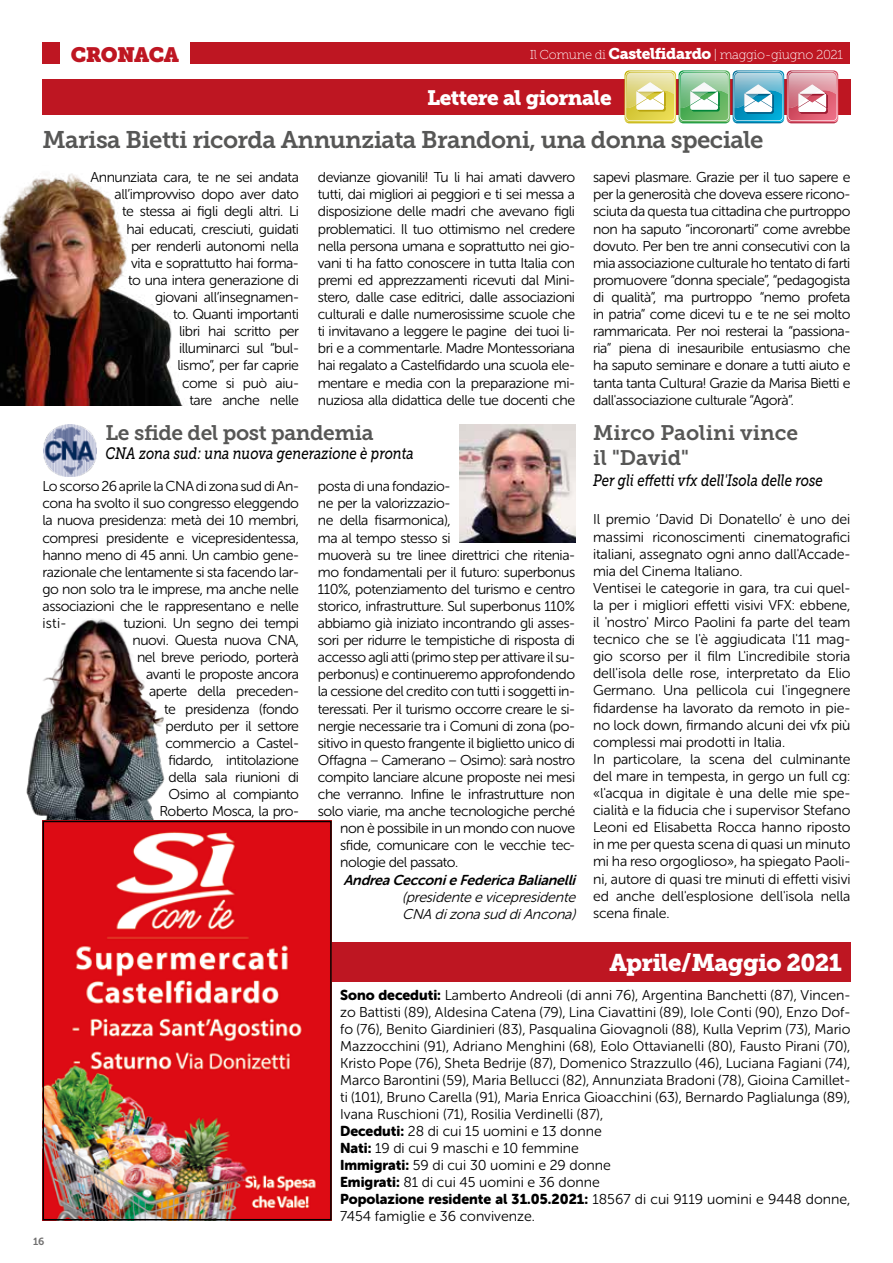
<style>
.page{position:relative;width:893px;height:1263px;background:#fff}
.page>*{position:absolute;margin:0;border:0;box-sizing:border-box;transform-origin:0 0}
.t1{font:24px "Museo Slab 700";letter-spacing:-.025em;color:#575756}
.t2{font:24px "Museo Slab 900";letter-spacing:-.025em;color:#fff}
.t3{font:21px/24.8px "Museo Slab 700";letter-spacing:-.005em;color:#575756}
.t4{font:20.7px "Museo Slab 900";letter-spacing:-.025em;color:#fff}
.t5{font:20.7px "Museo Slab";letter-spacing:-.03em;color:#be1622}
.t6{font:italic 16.5px "Museo Slab 500";color:#000;scale:.8 1}
.t7{font:14.25px/17.1px "Museo Sans Rounded 300";letter-spacing:-.03em;color:#000;text-align:justify}
.t8{font:14.25px/17.1px "Museo Sans Rounded 300";letter-spacing:-.01em;color:#000}
.t9{font:14.25px/17px "Museo Sans Rounded 300";color:#000}
.t10{font:14.25px "Museo Sans Rounded 900";color:#000}
.t11{font:italic 14.25px/17.1px "Museo Sans Rounded 300";color:#000}
.t12{font:italic 14.25px "Museo Sans Rounded 700";color:#000}
.t13{font:12.9px "Museo Slab 100";letter-spacing:-.025em;color:#fff}
.t14{font:10.35px "Museo Slab 700";color:#706f6f}
.s1{font-family:"Museo Slab 900";font-size:15.45px}
.s2{font-style:inherit}
.s3{font-family:"Museo Sans Rounded 900"}
.s4{font-family:"Museo Sans Rounded 300"}
</style>
<div class="page">
<div style="left:43px;top:43px;width:807px;height:21px;background:#be1622"></div>
<div style="left:60px;top:37px;width:130px;height:35px;background:#fff"></div>
<img style="left:26px;top:619px;width:140px;height:211px">
<div style="left:43px;top:942px;width:807px;height:39px;background:#be1622"></div>
<img style="left:46px;top:824px;width:283px;height:393px">
<div style="left:43px;top:821px;width:289px;height:399px;border:2px solid #000"></div>
<img style="left:43px;top:424px;width:53px;height:53px">
<div style="left:42px;top:79px;width:808px;height:36px;background:#be1622"></div>
<img style="left:624px;top:70px;width:214px;height:53px">
<img style="left:0;top:173px;width:184px;height:232px">
<img style="left:459px;top:424px;width:116px;height:118px">
<h3 class="t5" style="left:71px;top:43px;width:110px">CRONACA</h3>
<p class="t13" style="left:530px;top:48px;width:315px">Il Comune di <span class="s1">Castelfidardo</span> | maggio-giugno 2021</p>
<h3 class="t4" style="left:427px;top:85px;width:186px">Lettere al giornale</h3>
<h1 class="t1" style="left:43px;top:126px;width:722px">Marisa Bietti ricorda Annunziata Brandoni, una donna speciale</h1>
<p class="t7" style="left:91px;top:169px;width:210px;text-align:right">Annunziata cara, te ne sei andata all’improvviso dopo aver dato<br>te stessa ai figli degli altri. Li<br>hai educati, cresciuti, guidati<br>per renderli autonomi nella<br>vita e soprattutto hai forma-<br>to una intera generazione di giovani all’insegnamen-<br>to. Quanti importanti<br>libri hai scritto per<br>illuminarci sul “bul-<br>lismo”, per far caprie<br>come si può aiu-<br>tare anche nelle</p>
<p class="t7" style="left:318px;top:169px;width:259px">devianze giovanili! Tu li hai amati davvero tutti, dai migliori ai peggiori e ti sei messa a disposizione delle madri che avevano figli problematici. Il tuo ottimismo nel credere nella persona umana e soprattutto nei gio&shy;vani ti ha fatto conoscere in tutta Italia con premi ed apprezzamenti ricevuti dal Mini&shy;stero, dalle case editrici, dalle associazioni culturali e dalle numerosissime scuole che ti invitavano a leggere le pagine dei tuoi li&shy;bri e a commentarle. Madre Montessoriana hai regalato a Castelfidardo una scuola ele&shy;mentare e media con la preparazione mi&shy;nuziosa alla didattica delle tue docenti che</p>
<p class="t7" style="left:593px;top:169px;width:259px">sapevi plasmare. Grazie per il tuo sapere e per la generosità che doveva essere ricono&shy;sciuta da questa tua cittadina che purtroppo non ha saputo “incoronarti” come avrebbe dovuto. Per ben tre anni consecutivi con la mia associazione culturale ho tentato di farti promuovere “donna speciale”, “pedagogista di qualità”, ma purtroppo “nemo profeta in patria” come dicevi tu e te ne sei molto rammaricata. Per noi resterai la “passiona&shy;ria” piena di inesauribile entusiasmo che ha saputo seminare e donare a tutti aiuto e tanta tanta Cultura! Grazie da Marisa Bietti e dall'associazione culturale “Agorà”.</p>
<h2 class="t3" style="left:105px;top:420px;width:270px">Le sfide del post pandemia</h2>
<p class="t6" style="left:105px;top:444px;width:387px">CNA zona sud: una nuova generazione è pronta</p>
<p class="t7" style="left:43px;top:478px;width:258px">Lo scorso 26 aprile la CNA di zona sud di An&shy;cona ha svolto il suo congresso eleggendo la nuova presidenza: metà dei 10 membri, compresi presidente e vicepresidentessa, hanno meno di 45 anni. Un cambio gene&shy;razionale che lentamente si sta facendo lar&shy;go non solo tra le imprese, ma anche nelle associazioni che le rappresentano e nelle isti-</p>
<p class="t7" style="left:318px;top:478px;width:134px">posta di una fondazio-</p>
<p class="t7" style="left:318px;top:495px;width:134px">ne per la valorizzazio-</p>
<p class="t7" style="left:318px;top:512px;width:134px">ne della fisarmonica),</p>
<p class="t7" style="left:318px;top:529px;width:134px">ma al tempo stesso si</p>
<p class="t7" style="left:318px;top:546px;width:259px">muoverà su tre linee direttrici che ritenia-</p>
<p class="t7" style="left:318px;top:563px;width:259px">mo fondamentali per il futuro: superbonus</p>
<p class="t7" style="left:318px;top:580px;width:259px">110%, potenziamento del turismo e centro</p>
<p class="t7" style="left:318px;top:598px;width:259px">storico, infrastrutture. Sul superbonus 110%</p>
<p class="t7" style="left:318px;top:615px;width:259px">abbiamo già iniziato incontrando gli asses-</p>
<p class="t7" style="left:318px;top:632px;width:259px">sori per ridurre le tempistiche di risposta di</p>
<p class="t7" style="left:318px;top:649px;width:259px">accesso agli atti (primo step per attivare il su-</p>
<p class="t7" style="left:318px;top:666px;width:259px">perbonus) e continueremo approfondendo</p>
<p class="t7" style="left:318px;top:683px;width:259px">la cessione del credito con tutti i soggetti in-</p>
<p class="t7" style="left:318px;top:700px;width:259px">teressati. Per il turismo occorre creare le si-</p>
<p class="t7" style="left:318px;top:717px;width:259px">nergie necessarie tra i Comuni di zona (po-</p>
<p class="t7" style="left:318px;top:734px;width:259px">sitivo in questo frangente il biglietto unico di</p>
<p class="t7" style="left:318px;top:751px;width:259px">Offagna – Camerano – Osimo): sarà nostro</p>
<p class="t7" style="left:318px;top:769px;width:259px">compito lanciare alcune proposte nei mesi</p>
<p class="t7" style="left:318px;top:786px;width:259px">che verranno. Infine le infrastrutture non</p>
<p class="t7" style="left:318px;top:803px;width:259px">solo viarie, ma anche tecnologiche perché</p>
<p class="t7" style="left:340px;top:820px;width:236px">non è possibile in un mondo con nuove</p>
<p class="t7" style="left:340px;top:837px;width:236px">sfide, comunicare con le vecchie tec-</p>
<p class="t7" style="left:340px;top:854px;width:120px">nologie del passato.</p>
<p class="t12" style="left:343px;top:872px;width:238px">AndreaCecconieFedericaBalianelli</p>
<p class="t11" style="left:402px;top:888px;width:179px"><span class="s2">(</span>presidenteevicepresidente<br>CNA dizonasud diAncona<span class="s2">)</span></p>
<p class="t7" style="left:124px;top:615px;width:177px;text-align:right">tuzioni. Un segno dei tempi nuovi. Questa nuova CNA, nel breve periodo, porterà avanti le proposte ancora aperte della preceden-<br>te presidenza (fondo perduto per il settore commercio a Castel&shy;fidardo, intitolazione<br>della sala riunioni di<br>Osimo al compianto<br>Roberto Mosca, la pro-</p>
<h2 class="t3" style="left:593px;top:420px;width:207px">Mirco Paolini vince il "David"</h2>
<p class="t6" style="left:593px;top:471px;width:289px">Per gli effetti vfx dell'Isola delle rose</p>
<p class="t8" style="left:593px;top:511px;width:259px">Il premio ‘David Di Donatello’ è uno dei massimi riconoscimenti cinematografici italiani, assegnato ogni anno dall'Accade&shy;mia del Cinema Italiano.<br>Ventisei le categorie in gara, tra cui quel&shy;la per i migliori effetti visivi VFX: ebbene, il 'nostro' Mirco Paolini fa parte del team tecnico che se l'è aggiudicata l'11 mag&shy;gio scorso per il film L'incredibile storia dell'isola delle rose, interpretato da Elio Germano. Una pellicola cui l'ingegnere fidardense ha lavorato da remoto in pie&shy;no lock down, firmando alcuni dei vfx più complessi mai prodotti in Italia.<br>In particolare, la scena del culminante del mare in tempesta, in gergo un full cg: «l'acqua in digitale è una delle mie spe&shy;cialità e la fiducia che i supervisor Stefano Leoni ed Elisabetta Rocca hanno riposto in me per questa scena di quasi un minuto mi ha reso orgoglioso», ha spiegato Paoli&shy;ni, autore di quasi tre minuti di effetti visivi ed anche dell'esplosione dell'isola nella scena finale.</p>
<h1 class="t2" style="left:609px;top:948px;width:234px">Aprile/Maggio 2021</h1>
<p class="t14" style="left:33px;top:1236px;width:13px">16</p>
<p class="t9" style="left:340px;top:987px;width:512px"><span class="s3">Sono deceduti:</span> Lamberto Andreoli (di anni 76), Argentina Banchetti (87), Vincen&shy;zo Battisti (89), Aldesina Catena (79), Lina Ciavattini (89), Iole Conti (90), Enzo Dof&shy;fo (76), Benito Giardinieri (83), Pasqualina Giovagnoli (88), Kulla Veprim (73), Mario Mazzocchini (91), Adriano Menghini (68), Eolo Ottavianelli (80), Fausto Pirani (70), Kristo Pope (76), Sheta Bedrije (87), Domenico Strazzullo (46), Luciana Fagiani (74), Marco Barontini (59), Maria Bellucci (82), Annunziata Bradoni (78), Gioina Camillet&shy;ti (101), Bruno Carella (91), Maria Enrica Gioacchini (63), Bernardo Paglialunga (89), Ivana Ruschioni (71), Rosilia Verdinelli (87),<br><span class="s3">Deceduti:</span> 28 di cui 15 uomini e 13 donne<br><span class="s3">Nati:</span> 19 di cui 9 maschi e 10 femmine<br><span class="s3">Immigrati:</span> 59 di cui 30 uomini e 29 donne<br><span class="s3">Emigrati:</span> 81 di cui 45 uomini e 36 donne</p>
<p class="t10" style="left:340px;top:1191px;width:512px">Popolazione residente al 31.05.2021: <span class="s4">18567 di cui 9119 uomini e 9448 donne,</span></p>
<p class="t9" style="left:340px;top:1207px;width:196px">7454 famiglie e 36 convivenze.</p>
</div>
